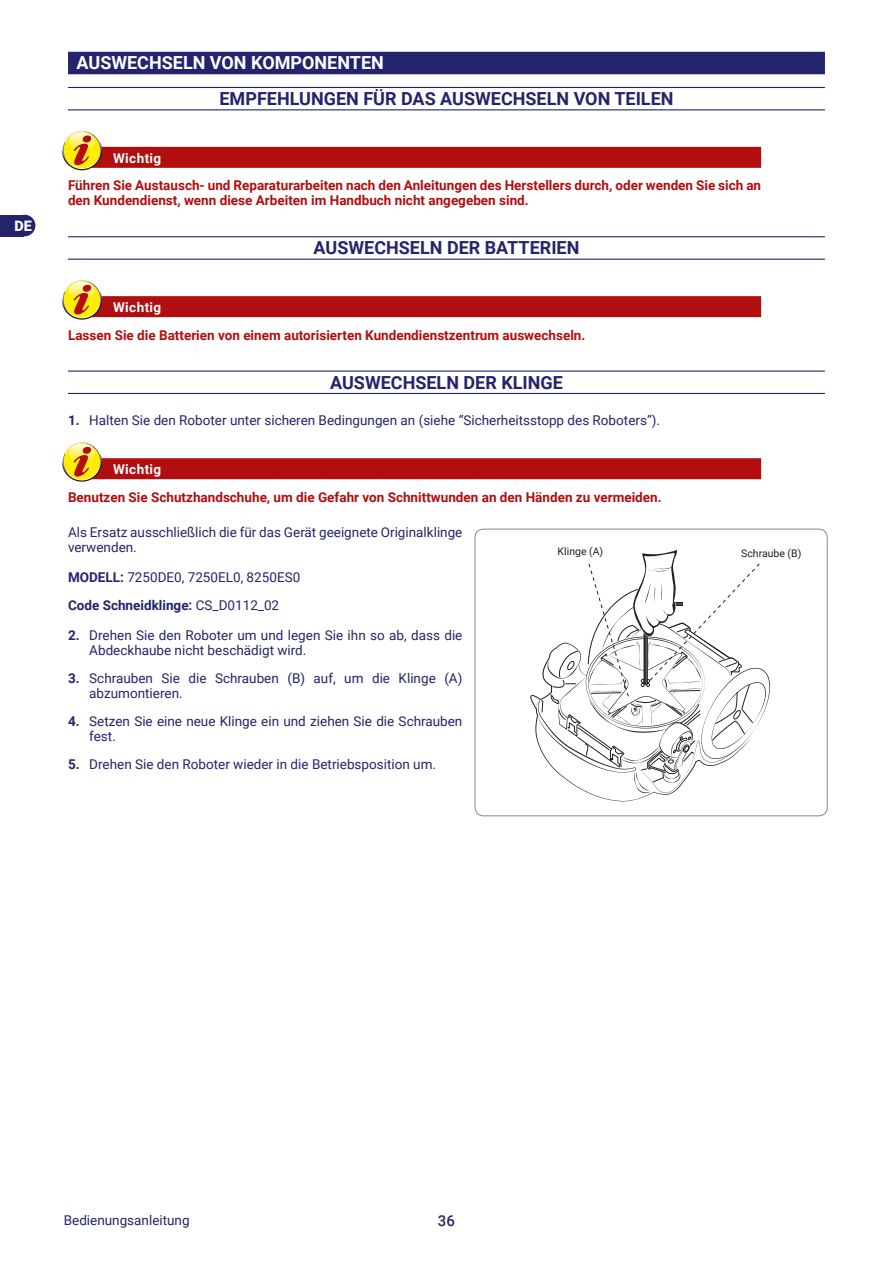
<style>
.page{position:relative;width:893px;height:1263px;background:#fff}
.page>*{position:absolute;margin:0;border:0;box-sizing:border-box;transform-origin:0 0}
.t1{font:700 18px "Roboto";color:#24246c}
.t2{font:700 18px "Roboto";color:#fff}
.t3{font:500 15px "Roboto";color:#24246c}
.t4{font:900 14.4px "Roboto";color:#fff}
.t5{font:13.5px/15px "Roboto";color:#24246c}
.t6{font:700 13.5px/15px "Roboto";color:#b20e10}
.t7{font:700 13.5px "Roboto";letter-spacing:.03em;color:#fff}
.t8{font:10.5px "Roboto";color:#232021}
.s1{font-weight:700}
</style>
<div class="page">
<div style="left:0;top:215px;width:24px;height:21px;background:#24246c"></div>
<div style="left:14px;top:215px;width:21px;height:21px;background:#24246c;border-radius:50%"></div>
<div style="left:68px;top:52px;width:757px;height:22px;background:#24246c"></div>
<hr style="left:68px;top:87px;width:757px;height:1px;background:#24246c">
<hr style="left:68px;top:109px;width:757px;height:1px;background:#24246c">
<div style="left:72px;top:147px;width:689px;height:21px;background:#b20e10"></div>
<svg style="left:62px;top:130px;width:40px;height:40px"></svg>
<svg style="left:63px;top:131px;width:38px;height:38px"></svg>
<svg style="left:64px;top:132px;width:36px;height:36px"></svg>
<svg style="left:65px;top:131px;width:34px;height:34px"></svg>
<hr style="left:68px;top:236px;width:757px;height:1px;background:#24246c">
<hr style="left:68px;top:259px;width:757px;height:1px;background:#24246c">
<div style="left:72px;top:296px;width:689px;height:21px;background:#b20e10"></div>
<svg style="left:62px;top:279px;width:40px;height:41px"></svg>
<svg style="left:63px;top:280px;width:38px;height:38px"></svg>
<svg style="left:64px;top:281px;width:36px;height:37px"></svg>
<svg style="left:65px;top:280px;width:34px;height:34px"></svg>
<hr style="left:68px;top:370px;width:757px;height:2px;background:#24246c">
<hr style="left:68px;top:393px;width:757px;height:1px;background:#24246c">
<div style="left:72px;top:458px;width:689px;height:21px;background:#b20e10"></div>
<svg style="left:62px;top:441px;width:40px;height:41px"></svg>
<svg style="left:63px;top:442px;width:38px;height:38px"></svg>
<svg style="left:64px;top:443px;width:36px;height:37px"></svg>
<svg style="left:65px;top:442px;width:34px;height:35px"></svg>
<svg style="left:530px;top:550px;width:240px;height:251px"></svg>
<div style="left:475px;top:529px;width:353px;height:287px;border:1px solid #878787;border-radius:9px"></div>
<p class="t4" style="left:15px;top:216px;width:19px">DE</p>
<h1 class="t2" style="left:77px;top:50px;width:309px">AUSWECHSELN VON KOMPONENTEN</h1>
<h1 class="t1" style="left:219px;top:86px;width:455px">EMPFEHLUNGEN FÜR DAS AUSWECHSELN VON TEILEN</h1>
<p class="t7" style="left:113px;top:148px;width:50px">Wichtig</p>
<p class="t6" style="left:68px;top:178px;width:695px">Führen Sie Austausch- und Reparaturarbeiten nach den Anleitungen des Herstellers durch, oder wenden Sie sich an den Kundendienst, wenn diese Arbeiten im Handbuch nicht angegeben sind.</p>
<h1 class="t1" style="left:314px;top:235px;width:267px">AUSWECHSELN DER BATTERIEN</h1>
<p class="t7" style="left:113px;top:298px;width:50px">Wichtig</p>
<p class="t6" style="left:68px;top:327px;width:519px">Lassen Sie die Batterien von einem autorisierten Kundendienstzentrum auswechseln.</p>
<h1 class="t1" style="left:330px;top:370px;width:234px">AUSWECHSELN DER KLINGE</h1>
<p class="t5" style="left:68px;top:412px;width:594px"><span class="s1">1.</span> Halten Sie den Roboter unter sicheren Bedingungen an (siehe “Sicherheitsstopp des Roboters”).</p>
<p class="t7" style="left:113px;top:460px;width:50px">Wichtig</p>
<p class="t6" style="left:68px;top:489px;width:595px">Benutzen Sie Schutzhandschuhe, um die Gefahr von Schnittwunden an den Händen zu vermeiden.</p>
<p class="t5" style="left:68px;top:524px;width:396px">Als Ersatz ausschließlich die für das Gerät geeignete Originalklinge verwenden.</p>
<p class="t5" style="left:68px;top:562px;width:234px;line-height:28.5px"><span class="s1">MODELL:</span> 7250DE0, 7250EL0, 8250ES0<br><span class="s1">Code Schneidklinge:</span> CS_D0112_02</p>
<p class="t5" style="left:89px;top:627px;width:375px;text-indent:-21px"><span class="s1">2.</span> Drehen Sie den Roboter um und legen Sie ihn so ab, dass die<br>Abdeckhaube nicht beschädigt wird.</p>
<p class="t5" style="left:89px;top:670px;width:375px;text-indent:-21px"><span class="s1">3.</span> Schrauben Sie die Schrauben (B) auf, um die Klinge (A) abzumontieren.</p>
<p class="t5" style="left:89px;top:713px;width:375px;text-indent:-21px"><span class="s1">4.</span> Setzen Sie eine neue Klinge ein und ziehen Sie die Schrauben fest.</p>
<p class="t5" style="left:68px;top:756px;width:369px"><span class="s1">5.</span> Drehen Sie den Roboter wieder in die Betriebsposition um.</p>
<p class="t8" style="left:558px;top:544px;width:47px">Klinge (A)</p>
<p class="t8" style="left:741px;top:546px;width:62px">Schraube (B)</p>
<p class="t5" style="left:64px;top:1212px;width:127px">Bedienungsanleitung</p>
<p class="t3" style="left:438px;top:1210px;width:19px">36</p>
</div>
